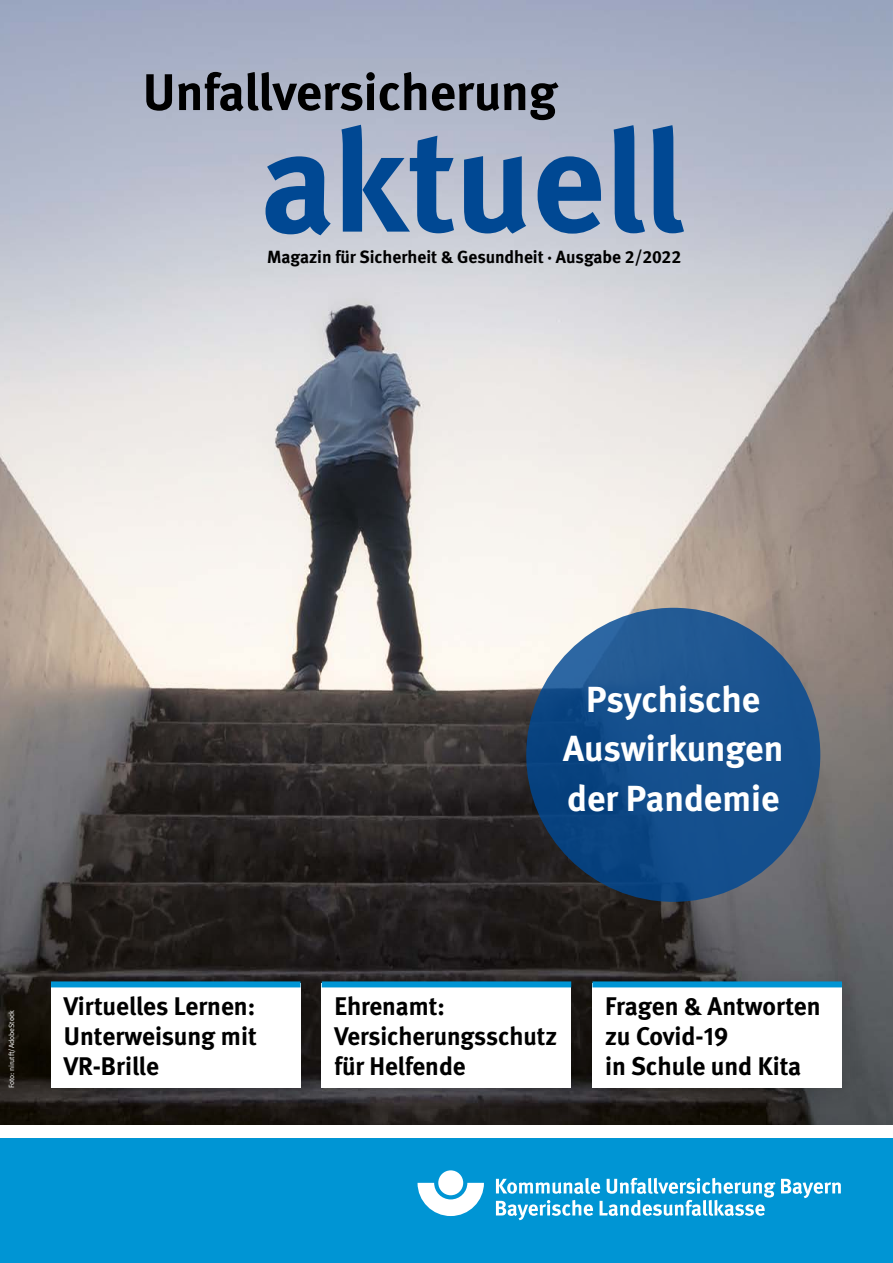
<style>
.page{position:relative;width:893px;height:1263px;background:#fff}
.page>*{position:absolute;margin:0;border:0;box-sizing:border-box;transform-origin:0 0}
.t1{font:700 143.85px "DGUV Meta";letter-spacing:-.005em;color:#004893}
.t2{font:700 51.45px "DGUV Meta";color:#000}
.t3{font:700 36.3px/49.2px "DGUV Meta";color:#fff;text-align:center}
.t4{font:700 25.5px/30px "DGUV Meta";color:#000}
.t5{font:700 17.55px "DGUV Meta";color:#000}
.t6{font:7.5px "DGUV Meta";color:#fff}
</style>
<div class="page">
<img style="left:0;top:0;width:893px;height:1125px">
<div style="left:0;top:1131px;width:893px;height:132px;background:#0095d4"></div>
<svg style="left:418px;top:1183px;width:66px;height:33px"></svg>
<div style="left:438px;top:1170px;width:25px;height:25px;background:#fff;border-radius:50%"></div>
<svg style="left:781px;top:1179px;width:60px;height:19px"></svg>
<svg style="left:496px;top:1178px;width:279px;height:42px"></svg>
<div style="left:0;top:1125px;width:893px;height:12px;background:#fff"></div>
<div style="left:307px;top:968px;width:288px;height:144px;background:#000;opacity:.17"></div>
<div style="left:322px;top:983px;width:249px;height:105px;background:#fff"></div>
<div style="left:578px;top:968px;width:288px;height:144px;background:#000;opacity:.17"></div>
<div style="left:592px;top:983px;width:250px;height:105px;background:#fff"></div>
<div style="left:36px;top:968px;width:288px;height:144px;background:#000;opacity:.17"></div>
<div style="left:51px;top:983px;width:249px;height:105px;background:#fff"></div>
<div style="left:51px;top:981px;width:249px;height:6px;background:#0095d4"></div>
<div style="left:322px;top:981px;width:249px;height:6px;background:#0095d4"></div>
<div style="left:592px;top:981px;width:250px;height:6px;background:#0095d4"></div>
<svg style="left:526px;top:608px;width:294px;height:294px;background:#154e8b"></svg>
<h1 class="t2" style="left:143px;top:62px;width:416px">Unfallversicherung</h1>
<h1 class="t1" style="left:260px;top:96px;width:425px">aktuell</h1>
<h1 class="t5" style="left:267px;top:246px;width:416px">Magazin für Sicherheit &amp; Gesundheit · Ausgabe 2/2022</h1>
<p class="t6" style="left:7px;top:1088px;width:80px;rotate:-90deg">Foto: nirutft/AdobeStock</p>
<p class="t4" style="left:64px;top:992px;width:194px;text-align:justify">Virtuelles Lernen:<br>Unterweisung mit VR-Brille</p>
<h2 class="t3" style="left:563px;top:676px;width:222px">Psychische<br>Auswirkungen der Pandemie</h2>
<p class="t4" style="left:334px;top:992px;width:224px">Ehrenamt:<br>Versicherungsschutz für Helfende</p>
<p class="t4" style="left:605px;top:992px;width:217px">Fragen &amp; Antworten zu Covid-19<br>in Schule und Kita</p>
</div>
